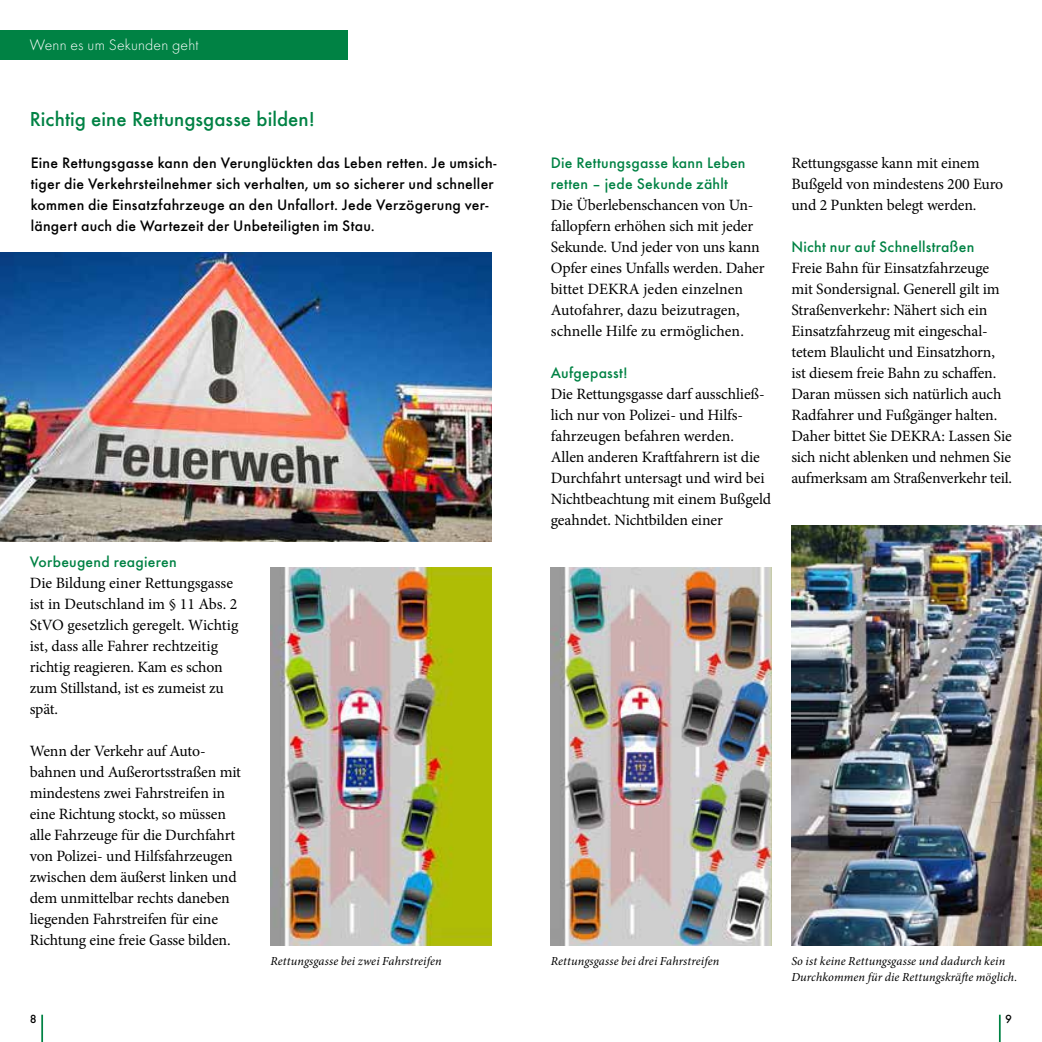
<style>
.page{position:relative;width:1042px;height:1042px;background:#fff}
.page>*{position:absolute;margin:0;border:0;box-sizing:border-box;transform-origin:0 0}
.t1{font:500 21px "Futura";letter-spacing:.005em;color:#008244}
.t2{font:15.75px/21px "Minion Pro";letter-spacing:-.01em;color:#000}
.t3{font:500 15.75px/21px "Futura";letter-spacing:.015em;color:#000}
.t4{font:500 15.75px/21px "Futura";letter-spacing:.015em;color:#008244}
.t5{font:300 15.75px "Futura";letter-spacing:.01em;color:#fff}
.t6{font:italic 12.25px/15.8px "Minion Pro";letter-spacing:.005em;color:#000}
.t7{font:500 12.25px "Futura";color:#000}
</style>
<div class="page">
<hr style="left:41px;top:1014px;width:2px;height:28px;background:#008244">
<div style="left:0;top:30px;width:347px;height:29px;background:#008244"></div>
<img style="left:270px;top:567px;width:221px;height:378px">
<img style="left:0;top:252px;width:491px;height:290px">
<svg style="left:999px;top:1014px;width:1px;height:28px"></svg>
<img style="left:551px;top:567px;width:220px;height:378px">
<img style="left:791px;top:525px;width:251px;height:420px">
<p class="t5" style="left:30px;top:35px;width:170px">Wenn es um Sekunden geht</p>
<h1 class="t1" style="left:30px;top:103px;width:287px">Richtig eine Rettungsgasse bilden!</h1>
<p class="t3" style="left:31px;top:151px;width:467px">Eine Rettungsgasse kann den Verunglückten das Leben retten. Je umsich&shy;tiger die Verkehrsteilnehmer sich verhalten, um so sicherer und schneller kommen die Einsatzfahrzeuge an den Unfallort. Jede Verzögerung ver&shy;längert auch die Wartezeit der Unbeteiligten im Stau.</p>
<p class="t4" style="left:30px;top:550px;width:148px">Vorbeugend reagieren</p>
<p class="t2" style="left:30px;top:573px;width:210px">Die Bildung einer Rettungsgasse ist in Deutschland im § 11 Abs. 2<br>StVO gesetzlich geregelt. Wichtig ist, dass alle Fahrer rechtzeitig richtig reagieren. Kam es schon zum Stillstand, ist es zumeist zu spät.</p>
<p class="t2" style="left:30px;top:741px;width:213px">Wenn der Verkehr auf Auto&shy;bahnen und Außerortsstraßen mit mindestens zwei Fahrstreifen in eine Richtung stockt, so müssen alle Fahrzeuge für die Durchfahrt von Polizei- und Hilfsfahrzeugen zwischen dem äußerst linken und dem unmittelbar rechts daneben liegenden Fahrstreifen für eine<br>Richtung eine freie Gasse bilden.</p>
<p class="t7" style="left:30px;top:1010px;width:8px">8</p>
<p class="t6" style="left:270px;top:953px;width:173px">Rettungsgasse bei zwei Fahrstreifen</p>
<p class="t4" style="left:551px;top:151px;width:196px">Die Rettungsgasse kann Leben retten – jede Sekunde zählt</p>
<p class="t2" style="left:551px;top:195px;width:215px">Die Überlebenschancen von Un&shy;fallopfern erhöhen sich mit jeder<br>Sekunde. Und jeder von uns kann<br>Opfer eines Unfalls werden. Daher bittet DEKRA jeden einzelnen<br>Autofahrer, dazu beizutragen, schnelle Hilfe zu ermöglichen.</p>
<p class="t4" style="left:551px;top:361px;width:79px">Aufgepasst!</p>
<p class="t2" style="left:551px;top:384px;width:222px">Die Rettungsgasse darf ausschließ&shy;lich nur von Polizei- und Hilfs&shy;fahrzeugen befahren werden.<br>Allen anderen Kraftfahrern ist die Durchfahrt untersagt und wird bei Nichtbeachtung mit einem Bußgeld geahndet. Nichtbilden einer</p>
<p class="t2" style="left:791px;top:153px;width:213px">Rettungsgasse kann mit einem<br>Bußgeld von mindestens 200 Euro und 2 Punkten belegt werden.</p>
<p class="t4" style="left:791px;top:235px;width:184px">Nicht nur auf Schnellstraßen</p>
<p class="t2" style="left:791px;top:258px;width:222px">Freie Bahn für Einsatzfahrzeuge mit Sondersignal. Generell gilt im Straßenverkehr: Nähert sich ein Einsatzfahrzeug mit eingeschal&shy;tetem Blaulicht und Einsatzhorn, ist diesem freie Bahn zu schaffen.<br>Daran müssen sich natürlich auch Radfahrer und Fußgänger halten.<br>Daher bittet Sie DEKRA: Lassen Sie sich nicht ablenken und nehmen Sie aufmerksam am Straßenverkehr teil.</p>
<p class="t6" style="left:551px;top:953px;width:170px">Rettungsgasse bei drei Fahrstreifen</p>
<p class="t6" style="left:791px;top:953px;width:227px">So ist keine Rettungsgasse und dadurch kein<br>Durchkommen für die Rettungskräfte möglich.</p>
<p class="t7" style="left:1005px;top:1010px;width:8px">9</p>
</div>
